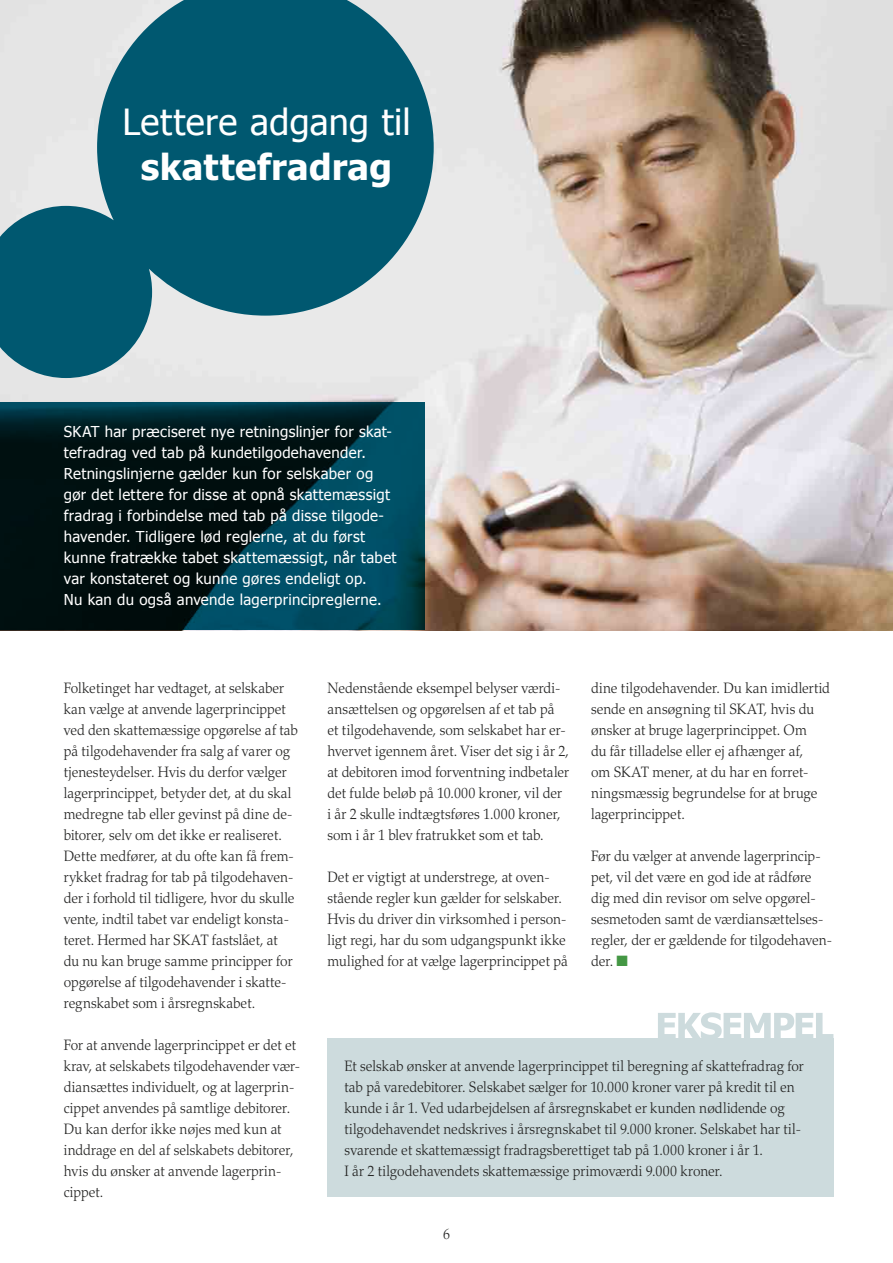
<style>
.page{position:relative;width:893px;height:1263px;background:#fff}
.page>*{position:absolute;margin:0;border:0;box-sizing:border-box;transform-origin:0 0}
.t1{font:36px "Tahoma";letter-spacing:.01em;color:#fff}
.t2{font:700 36px "Tahoma";letter-spacing:.01em;color:#fff}
.t3{font:300 15px/21px "Palatino";color:#222221;scale:.93 1}
.t4{font:15px/21px "Tahoma";letter-spacing:.02em;color:#fff}
.s1{color:#449744}
</style>
<div class="page">
<img style="left:0;top:0;width:893px;height:630px">
<svg style="left:0;top:0;width:434px;height:378px;background:#4e8898"></svg>
<div style="left:327px;top:1038px;width:506px;height:159px;background:#cddbdd"></div>
<svg style="left:658px;top:1012px;width:175px;height:26px"></svg>
<svg style="left:0;top:403px;width:425px;height:227px;background:#00262f"></svg>
<h1 class="t1" style="left:122px;top:98px;width:290px">Lettere adgang til</h1>
<h1 class="t2" style="left:141px;top:142px;width:253px">skattefradrag</h1>
<p class="t4" style="left:64px;top:420px;width:334px">SKAT har præciseret nye retningslinjer for skat&shy;tefradrag ved tab på kundetilgodehavender.<br>Retningslinjerne gælder kun for selskaber og gør det lettere for disse at opnå skattemæssigt fradrag i forbindelse med tab på disse tilgode&shy;havender. Tidligere lød reglerne, at du først kunne fratrække tabet skattemæssigt, når tabet var konstateret og kunne gøres endeligt op.<br>Nu kan du også anvende lagerprincipreglerne.</p>
<p class="t3" style="left:64px;top:678px;width:253px">Folketinget har vedtaget, at selskaber kan vælge at anvende lagerprincippet ved den skattemæssige opgørelse af tab på tilgodehavender fra salg af varer og tjenesteydelser. Hvis du derfor vælger lagerprincippet, betyder det, at du skal medregne tab eller gevinst på dine de&shy;bitorer, selv om det ikke er realiseret.<br>Dette medfører, at du ofte kan få frem&shy;rykket fradrag for tab på tilgodehaven&shy;der i forhold til tidligere, hvor du skulle vente, indtil tabet var endeligt konsta&shy;teret. Hermed har SKAT fastslået, at<br>du nu kan bruge samme principper for opgørelse af tilgodehavender i skatte&shy;regnskabet som i årsregnskabet.</p>
<p class="t3" style="left:64px;top:1035px;width:256px">For at anvende lagerprincippet er det et krav, at selskabets tilgodehavender vær&shy;diansættes individuelt, og at lagerprin&shy;cippet anvendes på samtlige debitorer.<br>Du kan derfor ikke nøjes med kun at inddrage en del af selskabets debitorer, hvis du ønsker at anvende lagerprin&shy;cippet.</p>
<p class="t3" style="left:327px;top:678px;width:261px">Nedenstående eksempel belyser værdi&shy;ansættelsen og opgørelsen af et tab på et tilgodehavende, som selskabet har er&shy;hvervet igennem året. Viser det sig i år 2, at debitoren imod forventning indbetaler det fulde beløb på 10.000 kroner, vil der i år 2 skulle indtægtsføres 1.000 kroner, som i år 1 blev fratrukket som et tab.</p>
<p class="t3" style="left:327px;top:867px;width:260px">Det er vigtigt at understrege, at oven&shy;stående regler kun gælder for selskaber.<br>Hvis du driver din virksomhed i person&shy;ligt regi, har du som udgangspunkt ikke mulighed for at vælge lagerprincippet på</p>
<p class="t3" style="left:591px;top:678px;width:258px">dine tilgodehavender. Du kan imidlertid sende en ansøgning til SKAT, hvis du ønsker at bruge lagerprincippet. Om<br>du får tilladelse eller ej afhænger af,<br>om SKAT mener, at du har en forret&shy;ningsmæssig begrundelse for at bruge lagerprincippet.</p>
<p class="t3" style="left:591px;top:846px;width:261px">Før du vælger at anvende lagerprincip&shy;pet, vil det være en god ide at rådføre dig med din revisor om selve opgørel&shy;sesmetoden samt de værdiansættelses&shy;regler, der er gældende for tilgodehaven&shy;der. <span class="s1">■</span></p>
<p class="t3" style="left:344px;top:1056px;width:495px">Et selskab ønsker at anvende lagerprincippet til beregning af skattefradrag for tab på varedebitorer. Selskabet sælger for 10.000 kroner varer på kredit til en kunde i år 1. Ved udarbejdelsen af årsregnskabet er kunden nødlidende og tilgodehavendet nedskrives i årsregnskabet til 9.000 kroner. Selskabet har til&shy;svarende et skattemæssigt fradragsberettiget tab på 1.000 kroner i år 1.<br>I år 2 tilgodehavendets skattemæssige primoværdi 9.000 kroner.</p>
<p class="t3" style="left:443px;top:1224px;width:9px">6</p>
</div>
